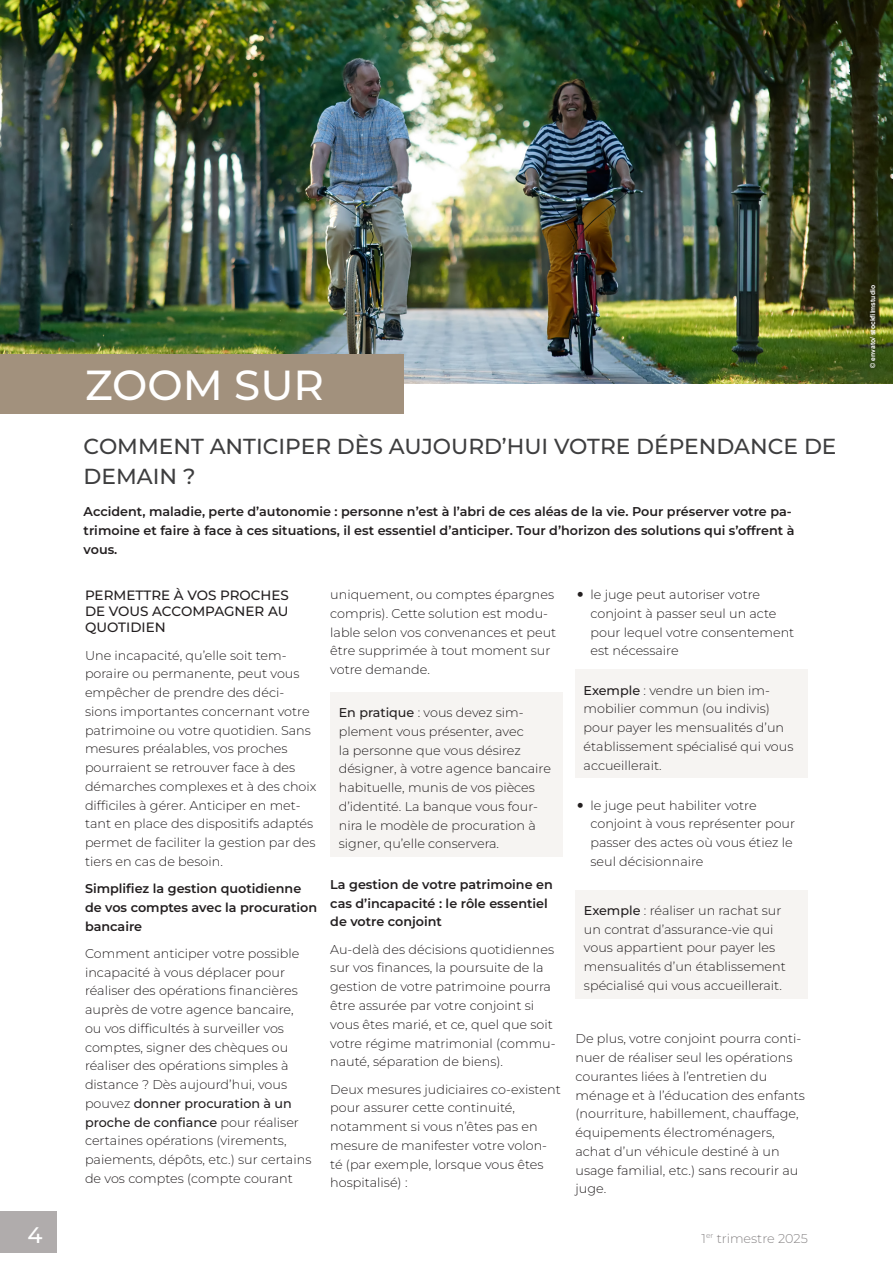
<style>
.page{position:relative;width:893px;height:1263px;background:#fff}
.page>*{position:absolute;margin:0;border:0;box-sizing:border-box;transform-origin:0 0}
.Titre_thématique_intérieur{font:500 42px "Montserrat";color:#fff}
.t1{font:500 22.5px "Montserrat";color:#fff}
.Titre_partie_intérieur{font:500 21.75px/30px "Montserrat";color:#3e3e3f}
.Titre_1{font:500 13.5px/16.2px "Montserrat";color:#231f20;text-align:justify}
.texte{font:100 12.75px/18.8px "Montserrat";color:#231f20}
.texte-2{font:600 12.75px/18.8px "Montserrat";color:#231f20}
.t2{font:100 12.75px "Montserrat";color:#888586}
.PUCE_CARRE{font:700 6.75px "Arial";color:#fff}
.s1{font-weight:500}
</style>
<div class="page">
<div style="left:0;top:1210px;width:57px;height:42px;background:#b0acac"></div>
<div style="left:330px;top:692px;width:233px;height:165px;background:#f6f4f2"></div>
<img style="left:0;top:0;width:893px;height:384px">
<div style="left:0;top:354px;width:403px;height:60px;background:#a2917d"></div>
<div style="left:575px;top:669px;width:233px;height:109px;background:#f6f4f2"></div>
<div style="left:575px;top:890px;width:233px;height:108px;background:#f6f4f2"></div>
<div style="left:868px;top:283px;width:9px;height:87px;background:#231f20;opacity:.21"></div>
<p class="Titre_thématique_intérieur" style="left:85px;top:357px;width:241px">ZOOM SUR</p>
<p class="Titre_partie_intérieur" style="left:84px;top:431px;width:754px">COMMENT ANTICIPER DÈS AUJOURD’HUI VOTRE DÉPENDANCE DE<br>DEMAIN ?</p>
<p class="texte-2" style="left:84px;top:502px;width:712px">Accident, maladie, perte d’autonomie : personne n’est à l’abri de ces aléas de la vie. Pour préserver votre pa&shy;trimoine et faire à face à ces situations, il est essentiel d’anticiper. Tour d’horizon des solutions qui s’offrent à vous.</p>
<p class="Titre_1" style="left:85px;top:587px;width:205px">PERMETTRE À VOS PROCHES DE VOUS ACCOMPAGNER AU QUOTIDIEN</p>
<p class="texte" style="left:85px;top:645px;width:233px">Une incapacité, qu’elle soit tem&shy;poraire ou permanente, peut vous empêcher de prendre des déci&shy;sions importantes concernant votre patrimoine ou votre quotidien. Sans mesures préalables, vos proches pourraient se retrouver face à des démarches complexes et à des choix difficiles à gérer. Anticiper en met&shy;tant en place des dispositifs adaptés permet de faciliter la gestion par des tiers en cas de besoin.</p>
<p class="texte-2" style="left:85px;top:879px;width:234px">Simplifiez la gestion quotidienne de vos comptes avec la procuration bancaire</p>
<p class="texte" style="left:85px;top:944px;width:228px">Comment anticiper votre possible incapacité à vous déplacer pour réaliser des opérations financières auprès de votre agence bancaire, ou vos difficultés à surveiller vos comptes, signer des chèques ou réaliser des opérations simples à distance ? Dès aujourd’hui, vous pouvez <span class="s1">donner procuration à un proche de confiance</span> pour réaliser certaines opérations (virements, paiements, dépôts, etc.) sur certains de vos comptes (compte courant</p>
<p class="texte" style="left:330px;top:585px;width:227px">uniquement, ou comptes épargnes compris). Cette solution est modu&shy;lable selon vos convenances et peut être supprimée à tout moment sur votre demande.</p>
<p class="texte" style="left:339px;top:703px;width:214px"><span class="s1">En pratique</span> : vous devez sim&shy;plement vous présenter, avec<br>la personne que vous désirez désigner, à votre agence bancaire habituelle, munis de vos pièces d’identité. La banque vous four&shy;nira le modèle de procuration à signer, qu’elle conservera.</p>
<p class="texte-2" style="left:330px;top:875px;width:224px">La gestion de votre patrimoine en cas d’incapacité : le rôle essentiel de votre conjoint</p>
<p class="texte" style="left:330px;top:939px;width:227px">Au-delà des décisions quotidiennes sur vos finances, la poursuite de la gestion de votre patrimoine pourra être assurée par votre conjoint si vous êtes marié, et ce, quel que soit votre régime matrimonial (commu&shy;nauté, séparation de biens).</p>
<p class="texte" style="left:330px;top:1079px;width:232px">Deux mesures judiciaires co-existent pour assurer cette continuité, notamment si vous n’êtes pas en mesure de manifester votre volon&shy;té (par exemple, lorsque vous êtes hospitalisé) :</p>
<p class="texte" style="left:590px;top:585px;width:205px">le juge peut autoriser votre conjoint à passer seul un acte pour lequel votre consentement est nécessaire</p>
<p class="texte" style="left:584px;top:680px;width:211px"><span class="s1">Exemple</span> : vendre un bien im&shy;mobilier commun (ou indivis) pour payer les mensualités d’un établissement spécialisé qui vous accueillerait.</p>
<p class="texte" style="left:590px;top:795px;width:206px">le juge peut habiliter votre conjoint à vous représenter pour passer des actes où vous étiez le seul décisionnaire</p>
<p class="texte" style="left:584px;top:901px;width:203px"><span class="s1">Exemple</span> : réaliser un rachat sur un contrat d’assurance-vie qui vous appartient pour payer les mensualités d’un établissement spécialisé qui vous accueillerait.</p>
<p class="texte" style="left:575px;top:1029px;width:231px">De plus, votre conjoint pourra conti&shy;nuer de réaliser seul les opérations courantes liées à l’entretien du ménage et à l’éducation des enfants (nourriture, habillement, chauffage, équipements électroménagers, achat d’un véhicule destiné à un usage familial, etc.) sans recourir au juge.</p>
<h2 class="t1" style="left:28px;top:1220px;width:17px">4</h2>
<p class="t2" style="left:702px;top:1229px;width:108px">1<sup>er</sup> trimestre 2025</p>
<p class="PUCE_CARRE" style="left:868px;top:368px;width:84px;rotate:-90deg">© envato/ stockfilmstudio</p>
</div>
